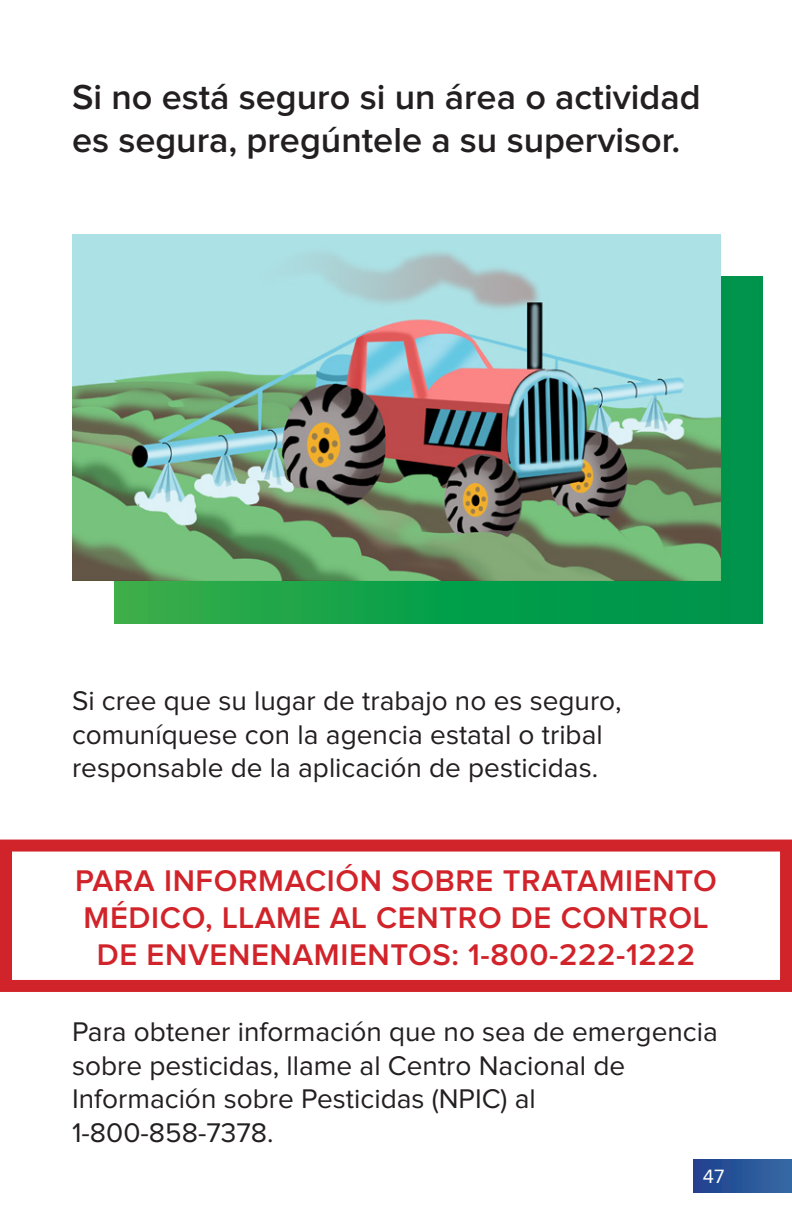
<style>
.page{position:relative;width:792px;height:1224px;background:#fff}
.page>*{position:absolute;margin:0;border:0;box-sizing:border-box;transform-origin:0 0}
.t1{font:600 36px/43.2px "Proxima Nova";color:#231f20}
.t2{font:600 31px/37.2px "Proxima Nova";letter-spacing:.02em;color:#d1232a;text-align:center}
.t3{font:28px/33.6px "Proxima Nova";color:#231f20}
.t4{font:20px "Proxima Nova";color:#fff}
</style>
<div class="page">
<div style="left:694px;top:1160px;width:98px;height:32px;background:linear-gradient(to right,#1f408e,#3569a3)"></div>
<svg style="left:115px;top:277px;width:648px;height:346px"></svg>
<img style="left:72px;top:234px;width:648px;height:347px">
<div style="left:0;top:840px;width:792px;height:152px;border:12px solid #d1232a"></div>
<p class="t1" style="left:72px;top:77px;width:630px">Si no está seguro si un área o actividad es segura, pregúntele a su supervisor.</p>
<p class="t3" style="left:72px;top:685px;width:551px">Si cree que su lugar de trabajo no es seguro, comuníquese con la agencia estatal o tribal responsable de la aplicación de pesticidas.</p>
<p class="t2" style="left:75px;top:863px;width:643px">PARA INFORMACIÓN SOBRE TRATAMIENTO<br>MÉDICO, LLAME AL CENTRO DE CONTROL<br>DE ENVENENAMIENTOS: 1-800-222-1222</p>
<p class="t3" style="left:72px;top:1016px;width:647px">Para obtener información que no sea de emergencia sobre pesticidas, llame al Centro Nacional de Información sobre Pesticidas (NPIC) al 1-800-858-7378.</p>
<p class="t4" style="left:703px;top:1167px;width:23px">47</p>
</div>
